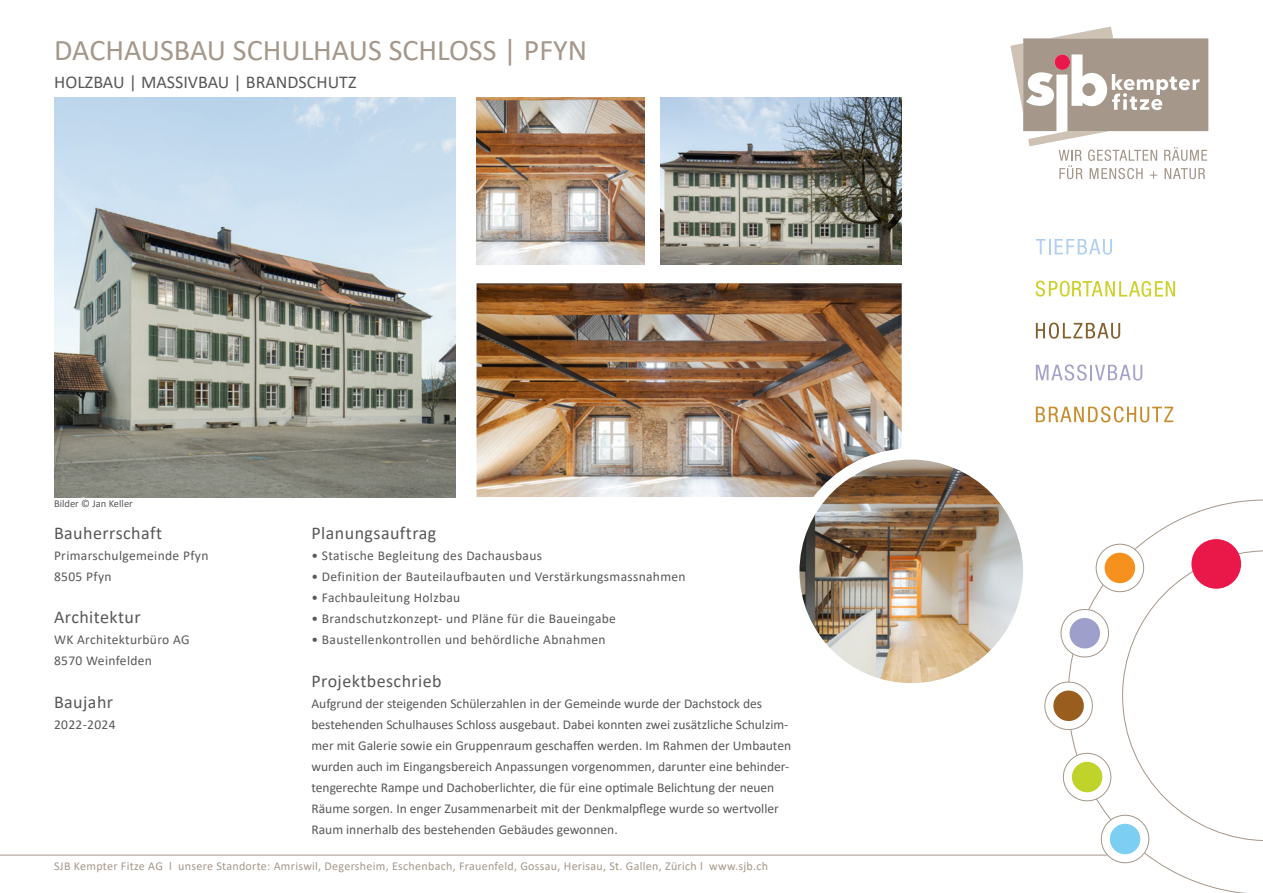
<style>
.page{position:relative;width:1263px;height:893px;background:#fff}
.page>*{position:absolute;margin:0;border:0;box-sizing:border-box;transform-origin:0 0}
.t1{font:30px "Calibri";color:#a5978a}
.t2{font:18px "Calibri";letter-spacing:.025em;color:#57585a}
.t3{font:18px "Calibri";color:#57585a}
.t4{font:13.5px/21px "Calibri";color:#57585a}
.t5{font:13.5px/21px "Calibri";letter-spacing:.025em;color:#57585a}
.t6{font:12px "Calibri";letter-spacing:.025em;color:#a5978a}
.t7{font:10.5px "Calibri";color:#57585a}
</style>
<div class="page">
<svg style="left:1010px;top:27px;width:198px;height:152px"></svg>
<div style="left:1054px;top:54px;width:16px;height:16px;background:#e9184b;border-radius:50%"></div>
<svg style="left:1147px;top:499px;width:116px;height:394px"></svg>
<svg style="left:1041px;top:539px;width:222px;height:328px"></svg>
<hr style="left:0;top:855px;width:1107px;height:1px;background:#a5978a">
<svg style="left:1036px;top:239px;width:76px;height:16px"></svg>
<svg style="left:1036px;top:323px;width:84px;height:16px"></svg>
<svg style="left:1036px;top:364px;width:106px;height:17px"></svg>
<svg style="left:1036px;top:406px;width:137px;height:16px"></svg>
<svg style="left:1036px;top:281px;width:139px;height:16px"></svg>
<img style="left:477px;top:98px;width:167px;height:167px">
<img style="left:660px;top:98px;width:242px;height:167px">
<img style="left:799px;top:460px;width:224px;height:223px;border-radius:112px">
<img style="left:54px;top:98px;width:401px;height:399px">
<img style="left:477px;top:283px;width:425px;height:214px">
<h1 class="t1" style="left:54px;top:29px;width:534px">DACHAUSBAU SCHULHAUS SCHLOSS | PFYN</h1>
<h2 class="t3" style="left:54px;top:70px;width:304px">HOLZBAU | MASSIVBAU | BRANDSCHUTZ</h2>
<p class="t7" style="left:54px;top:496px;width:80px">Bilder © Jan Keller</p>
<h2 class="t2" style="left:54px;top:520px;width:110px">Bauherrschaft</h2>
<p class="t5" style="left:54px;top:544px;width:156px">Primarschulgemeinde Pfyn<br>8505 Pfyn</p>
<h2 class="t2" style="left:54px;top:605px;width:88px">Architektur</h2>
<p class="t5" style="left:54px;top:629px;width:137px">WK Architekturbüro AG<br>8570 Weinfelden</p>
<h2 class="t2" style="left:54px;top:690px;width:61px">Baujahr</h2>
<p class="t5" style="left:54px;top:714px;width:63px">2022-2024</p>
<h2 class="t2" style="left:311px;top:520px;width:126px">Planungsauftrag</h2>
<p class="t5" style="left:311px;top:544px;width:232px">• Statische Begleitung des Dachausbaus</p>
<p class="t5" style="left:311px;top:565px;width:376px">• Definition der Bauteilaufbauten und Verstärkungsmassnahmen</p>
<p class="t5" style="left:311px;top:586px;width:150px">• Fachbauleitung Holzbau</p>
<p class="t5" style="left:311px;top:607px;width:306px">• Brandschutzkonzept- und Pläne für die Baueingabe</p>
<p class="t5" style="left:311px;top:628px;width:296px">• Baustellenkontrollen und behördliche Abnahmen</p>
<h2 class="t2" style="left:311px;top:668px;width:132px">Projektbeschrieb</h2>
<p class="t4" style="left:311px;top:692px;width:481px">Aufgrund der steigenden Schülerzahlen in der Gemeinde wurde der Dachstock des bestehenden Schulhauses Schloss ausgebaut. Dabei konnten zwei zusätzliche Schulzim&shy;mer mit Galerie sowie ein Gruppenraum geschaffen werden. Im Rahmen der Umbauten wurden auch im Eingangsbereich Anpassungen vorgenommen, darunter eine behinder&shy;tengerechte Rampe und Dachoberlichter, die für eine optimale Belichtung der neuen Räume sorgen. In enger Zusammenarbeit mit der Denkmalpflege wurde so wertvoller Raum innerhalb des bestehenden Gebäudes gewonnen.</p>
<p class="t6" style="left:54px;top:857px;width:715px">SJB Kempter Fitze AG l unsere Standorte: Amriswil, Degersheim, Eschenbach, Frauenfeld, Gossau, Herisau, St. Gallen, Zürich l www.sjb.ch</p>
</div>
